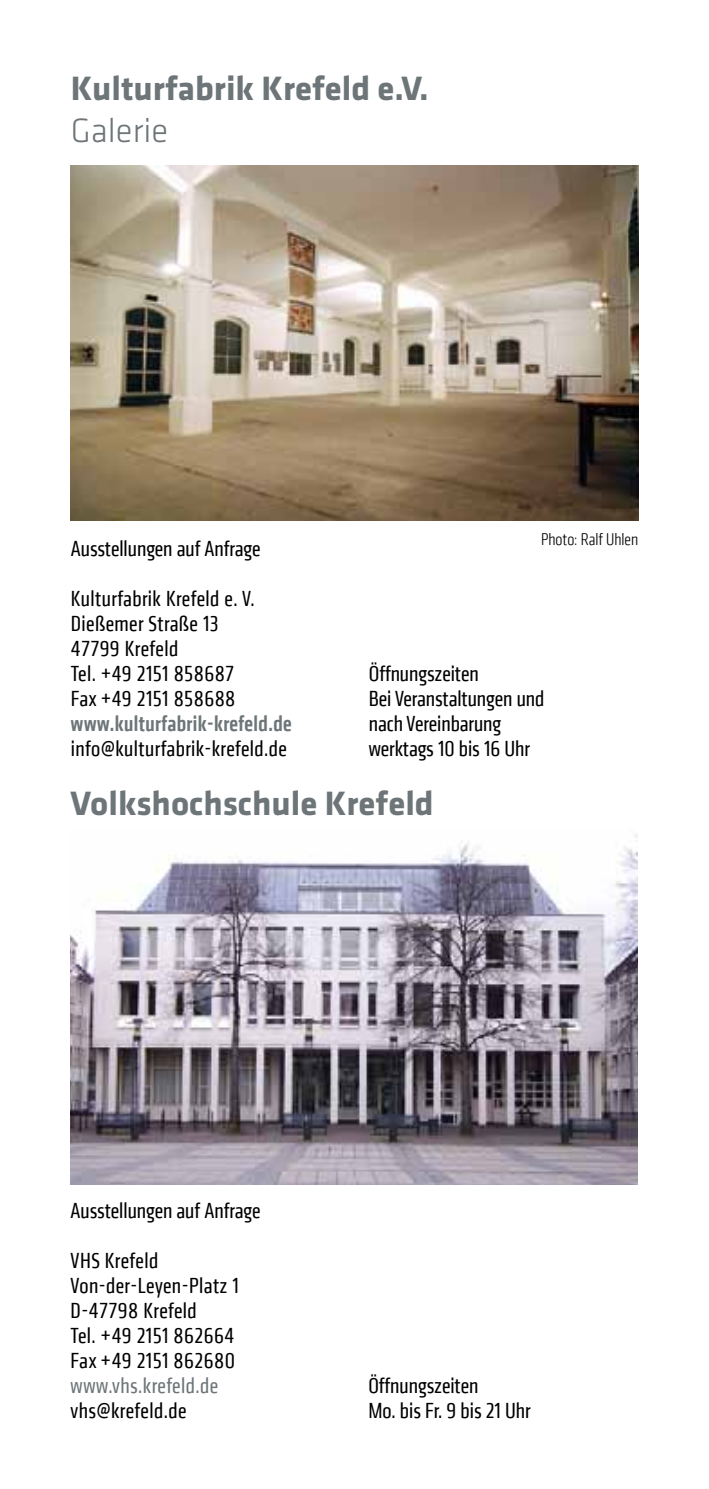
<style>
.page{position:relative;width:709px;height:1489px;background:#fff}
.page>*{position:absolute;margin:0;border:0;box-sizing:border-box;transform-origin:0 0}
.t1{font:700 35px "Klavika";color:#6d7578}
.t2{font:300 35px "Klavika";color:#6d7578}
.t3{font:condensed 22.5px/25px "Klavika CH";letter-spacing:.01em;color:#000}
.t4{font:500 condensed 22.5px "Klavika CH";letter-spacing:.02em;color:#6d7578}
.t5{font:condensed 22.5px "Klavika CH";letter-spacing:.02em;color:#6d7578}
.t6{font:300 condensed 17.5px "Klavika CH";color:#000}
</style>
<div class="page">
<img style="left:71px;top:166px;width:567px;height:354px">
<img style="left:71px;top:834px;width:567px;height:349px">
<h1 class="t1" style="left:71px;top:63px;width:359px">Kulturfabrik Krefeld e.V.</h1>
<h1 class="t2" style="left:71px;top:109px;width:99px">Galerie</h1>
<p class="t3" style="left:71px;top:536px;width:191px">Ausstellungen auf Anfrage</p>
<p class="t3" style="left:71px;top:586px;width:185px">Kulturfabrik Krefeld e. V.<br>Dießemer Straße 13<br>47799 Krefeld<br>Tel. +49 2151 858687<br>Fax +49 2151 858688</p>
<p class="t4" style="left:71px;top:709px;width:223px">www.kulturfabrik-krefeld.de</p>
<p class="t3" style="left:71px;top:736px;width:218px">info@kulturfabrik-krefeld.de</p>
<p class="t6" style="left:541px;top:529px;width:99px">Photo: Ralf Uhlen</p>
<p class="t3" style="left:369px;top:661px;width:177px">Öffnungszeiten<br>Bei Veranstaltungen und nach Vereinbarung werktags 10 bis 16 Uhr</p>
<h1 class="t1" style="left:71px;top:778px;width:364px">Volkshochschule Krefeld</h1>
<p class="t3" style="left:71px;top:1197px;width:191px">Ausstellungen auf Anfrage</p>
<p class="t3" style="left:71px;top:1247px;width:170px">VHS Krefeld<br>Von-der-Leyen-Platz 1<br>D-47798 Krefeld<br>Tel. +49 2151 862664<br>Fax +49 2151 862680</p>
<p class="t5" style="left:71px;top:1372px;width:149px">www.vhs.krefeld.de</p>
<p class="t3" style="left:71px;top:1397px;width:117px">vhs@krefeld.de</p>
<p class="t3" style="left:368px;top:1372px;width:164px">Öffnungszeiten<br>Mo. bis Fr. 9 bis 21 Uhr</p>
</div>
